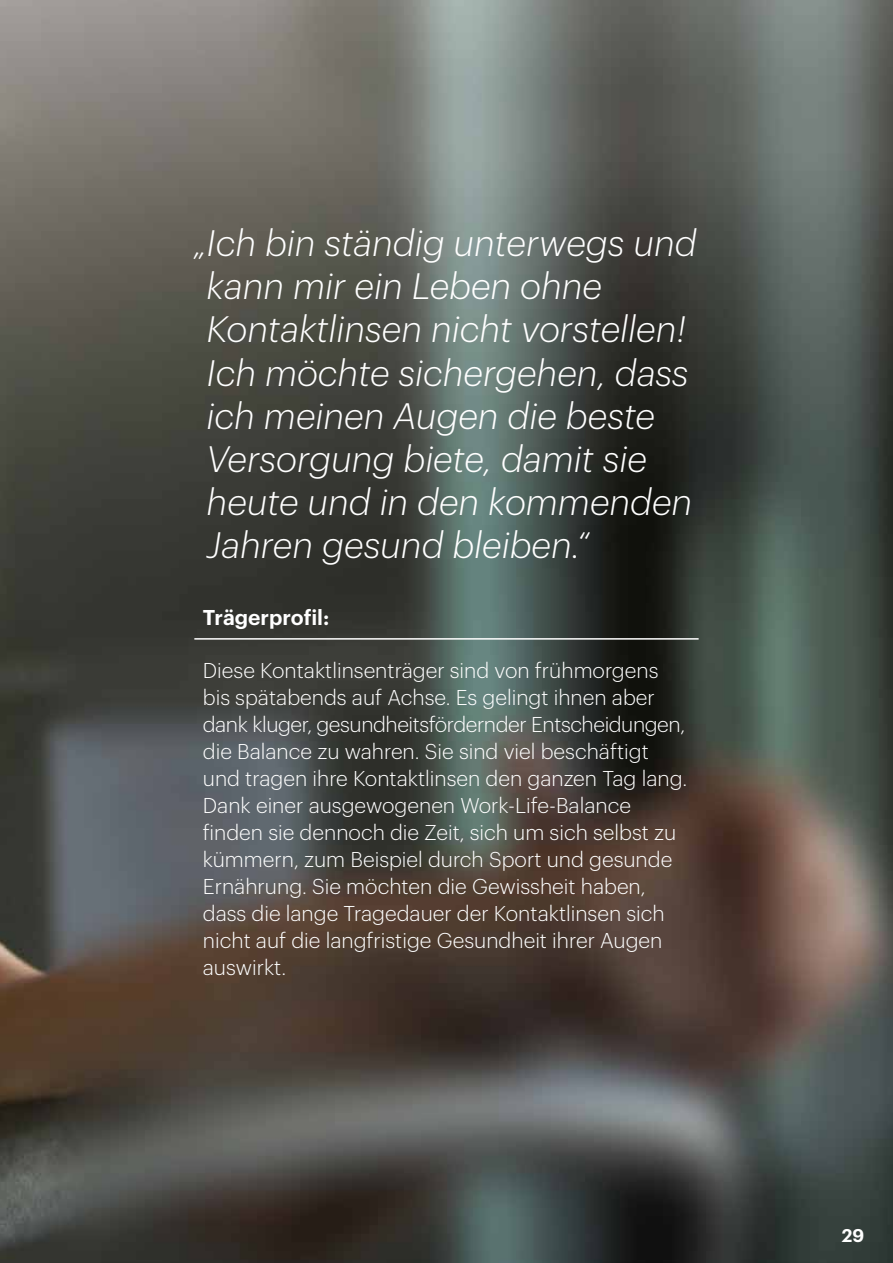
<style>
.page{position:relative;width:893px;height:1263px;background:#fff}
.page>*{position:absolute;margin:0;border:0;box-sizing:border-box;transform-origin:0 0}
.t1{font:italic 300 36px/43.2px "Graphik";color:#fff}
.t2{font:300 21px/27px "Graphik";color:#fff}
.t3{font:600 21px "Graphik";color:#fff}
.t4{font:600 18px "Graphik";color:#fff}
</style>
<div class="page">
<img style="left:0;top:0;width:893px;height:1263px">
<hr style="left:194px;top:638px;width:505px;height:2px;background:#fff">
<h1 class="t1" style="left:207px;top:219px;width:491px;text-indent:-12px">„Ich bin ständig unterwegs und kann mir ein Leben ohne<br>Kontaktlinsen nicht vorstellen!<br>Ich möchte sichergehen, dass ich meinen Augen die beste<br>Versorgung biete, damit sie heute und in den kommenden<br>Jahren gesund bleiben.“</h1>
<p class="t3" style="left:203px;top:602px;width:128px">Trägerprofil:</p>
<p class="t2" style="left:203px;top:655px;width:486px">Diese Kontaktlinsenträger sind von frühmorgens bis spätabends auf Achse. Es gelingt ihnen aber dank kluger, gesundheitsfördernder Entscheidungen, die Balance zu wahren. Sie sind viel beschäftigt und tragen ihre Kontaktlinsen den ganzen Tag lang.<br>Dank einer ausgewogenen Work-Life-Balance finden sie dennoch die Zeit, sich um sich selbst zu kümmern, zum Beispiel durch Sport und gesunde Ernährung. Sie möchten die Gewissheit haben, dass die lange Tragedauer der Kontaktlinsen sich nicht auf die langfristige Gesundheit ihrer Augen auswirkt.</p>
<p class="t4" style="left:842px;top:1221px;width:24px">29</p>
</div>
